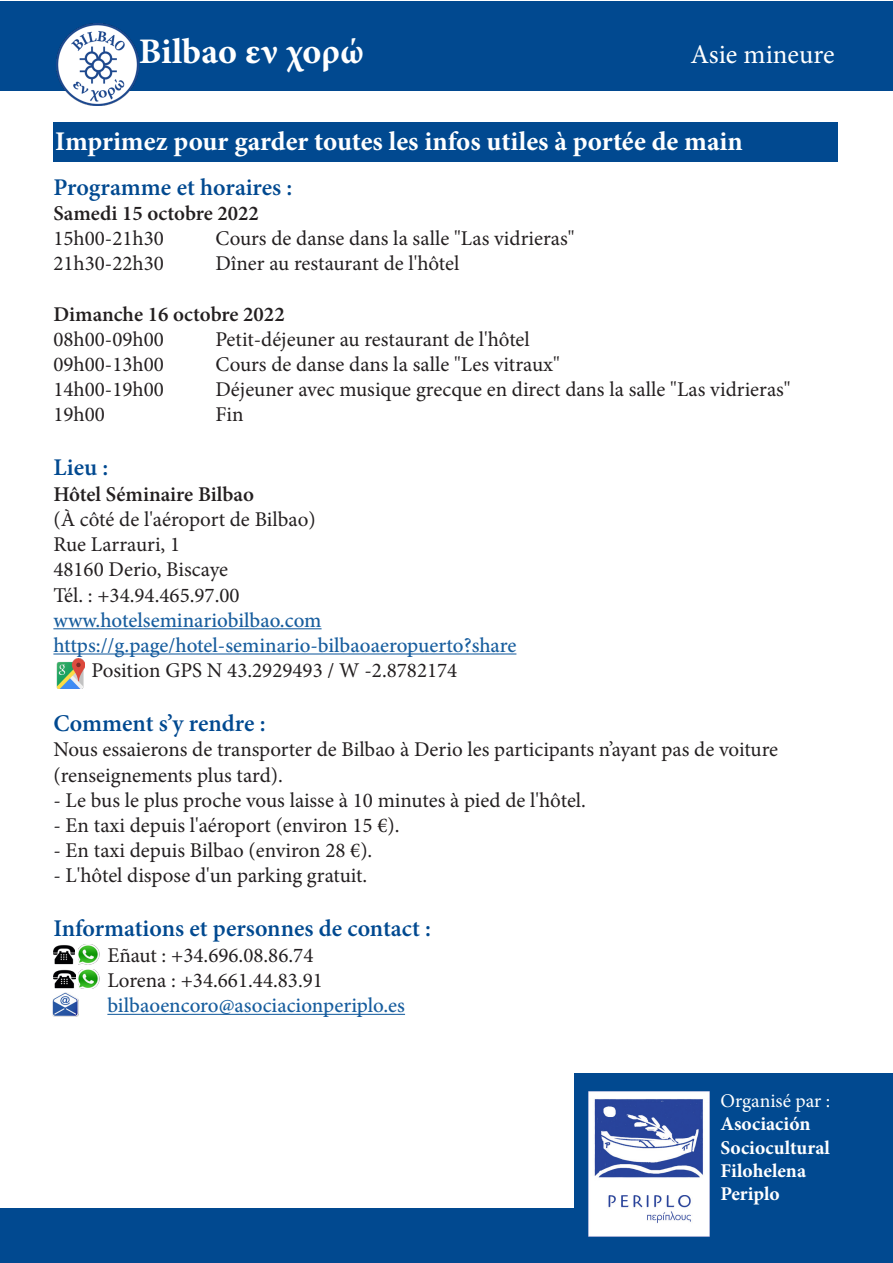
<style>
.page{position:relative;width:893px;height:1263px;background:#fff}
.page>*{position:absolute;margin:0;border:0;box-sizing:border-box;transform-origin:0 0}
.t1{font:700 36px "Minion Pro";color:#fff}
.t2{font:700 27px "Minion Pro";color:#fff}
.t3{font:27px "Minion Pro";color:#fff}
.t4{font:600 24px "Minion Pro";color:#014990}
.t5{font:21px/25.2px "Minion Pro";color:#231f20}
.t6{font:500 21px "Minion Pro";color:#175d9e}
.t7{font:600 21px "Minion Pro";color:#231f20}
.t8{font:700 19.5px/23.4px "Minion Pro";color:#fff}
.t9{font:19.5px "Minion Pro";color:#fff}
.s1{font-weight:500;color:#175d9e}
</style>
<div class="page">
<div style="left:574px;top:1074px;width:319px;height:189px;background:#014990"></div>
<div style="left:0;top:1px;width:893px;height:89px;background:#014990"></div>
<hr style="left:53px;top:628px;width:269px;height:1px;background:#175d9e">
<hr style="left:53px;top:653px;width:463px;height:1px;background:#175d9e">
<hr style="left:107px;top:1014px;width:298px;height:1px;background:#175d9e">
<div style="left:53px;top:122px;width:785px;height:39px;background:#014990"></div>
<div style="left:0;top:1209px;width:891px;height:54px;background:#014990"></div>
<img style="left:56px;top:658px;width:29px;height:31px">
<img style="left:78px;top:945px;width:21px;height:19px">
<img style="left:53px;top:992px;width:25px;height:24px">
<img style="left:53px;top:945px;width:22px;height:20px">
<img style="left:54px;top:969px;width:21px;height:20px">
<img style="left:78px;top:969px;width:21px;height:20px">
<img style="left:589px;top:1092px;width:120px;height:144px">
<img style="left:56px;top:23px;width:83px;height:83px">
<p class="t1" style="left:139px;top:27px;width:226px">Bilbao εν χορώ</p>
<p class="t3" style="left:691px;top:37px;width:145px">Asie mineure</p>
<p class="t2" style="left:55px;top:123px;width:689px">Imprimez pour garder toutes les infos utiles à portée de main</p>
<p class="t4" style="left:53px;top:170px;width:241px">Programme et horaires :</p>
<p class="t7" style="left:53px;top:199px;width:207px">Samedi 15 octobre 2022</p>
<p class="t5" style="left:53px;top:226px;width:112px">15h00-21h30</p>
<p class="t5" style="left:215px;top:226px;width:361px">Cours de danse dans la salle "Las vidrieras"</p>
<p class="t5" style="left:53px;top:251px;width:112px">21h30-22h30</p>
<p class="t5" style="left:215px;top:251px;width:245px">Dîner au restaurant de l'hôtel</p>
<p class="t7" style="left:53px;top:299px;width:233px">Dimanche 16 octobre 2022</p>
<p class="t5" style="left:53px;top:327px;width:112px">08h00-09h00</p>
<p class="t5" style="left:215px;top:327px;width:316px">Petit-déjeuner au restaurant de l'hôtel</p>
<p class="t5" style="left:53px;top:352px;width:112px">09h00-13h00</p>
<p class="t5" style="left:215px;top:352px;width:346px">Cours de danse dans la salle "Les vitraux"</p>
<p class="t5" style="left:53px;top:377px;width:112px">14h00-19h00</p>
<p class="t5" style="left:215px;top:377px;width:577px">Déjeuner avec musique grecque en direct dans la salle "Las vidrieras"</p>
<p class="t5" style="left:53px;top:402px;width:53px">19h00</p>
<p class="t5" style="left:215px;top:402px;width:30px">Fin</p>
<p class="t4" style="left:53px;top:451px;width:57px">Lieu :</p>
<p class="t7" style="left:53px;top:479px;width:202px">Hôtel Séminaire Bilbao</p>
<p class="t5" style="left:53px;top:507px;width:264px">(À côté de l'aéroport de Bilbao)</p>
<p class="t5" style="left:53px;top:532px;width:128px">Rue Larrauri, 1</p>
<p class="t5" style="left:53px;top:557px;width:270px">48160 Derio, Biscaye<br>Tél. : +34.94.465.97.00 <span class="s1">www.hotelseminariobilbao.com</span></p>
<p class="t6" style="left:53px;top:631px;width:464px">https://g.page/hotel-seminario-bilbaoaeropuerto?share</p>
<p class="t5" style="left:92px;top:658px;width:367px">Position GPS N 43.2929493 / W -2.8782174</p>
<p class="t4" style="left:53px;top:707px;width:214px">Comment s’y rendre :</p>
<p class="t5" style="left:53px;top:737px;width:726px">Nous essaierons de transporter de Bilbao à Derio les participants n’ayant pas de voiture (renseignements plus tard).</p>
<p class="t5" style="left:53px;top:787px;width:534px">- Le bus le plus proche vous laisse à 10 minutes à pied de l'hôtel.</p>
<p class="t5" style="left:53px;top:813px;width:348px">- En taxi depuis l'aéroport (environ 15 €).</p>
<p class="t5" style="left:53px;top:838px;width:320px">- En taxi depuis Bilbao (environ 28 €).</p>
<p class="t5" style="left:53px;top:863px;width:316px">- L'hôtel dispose d'un parking gratuit.</p>
<p class="t4" style="left:53px;top:912px;width:379px">Informations et personnes de contact :</p>
<p class="t5" style="left:107px;top:942px;width:208px">Eñaut : +34.696.08.86.74</p>
<p class="t5" style="left:107px;top:967px;width:217px">Lorena : +34.661.44.83.91</p>
<p class="t6" style="left:107px;top:991px;width:299px">bilbaoencoro@asociacionperiplo.es</p>
<p class="t9" style="left:720px;top:1087px;width:111px">Organisé par :</p>
<p class="t8" style="left:720px;top:1112px;width:91px">Asociación</p>
<p class="t8" style="left:720px;top:1135px;width:111px">Sociocultural</p>
<p class="t8" style="left:720px;top:1159px;width:87px">Filohelena<br>Periplo</p>
</div>
